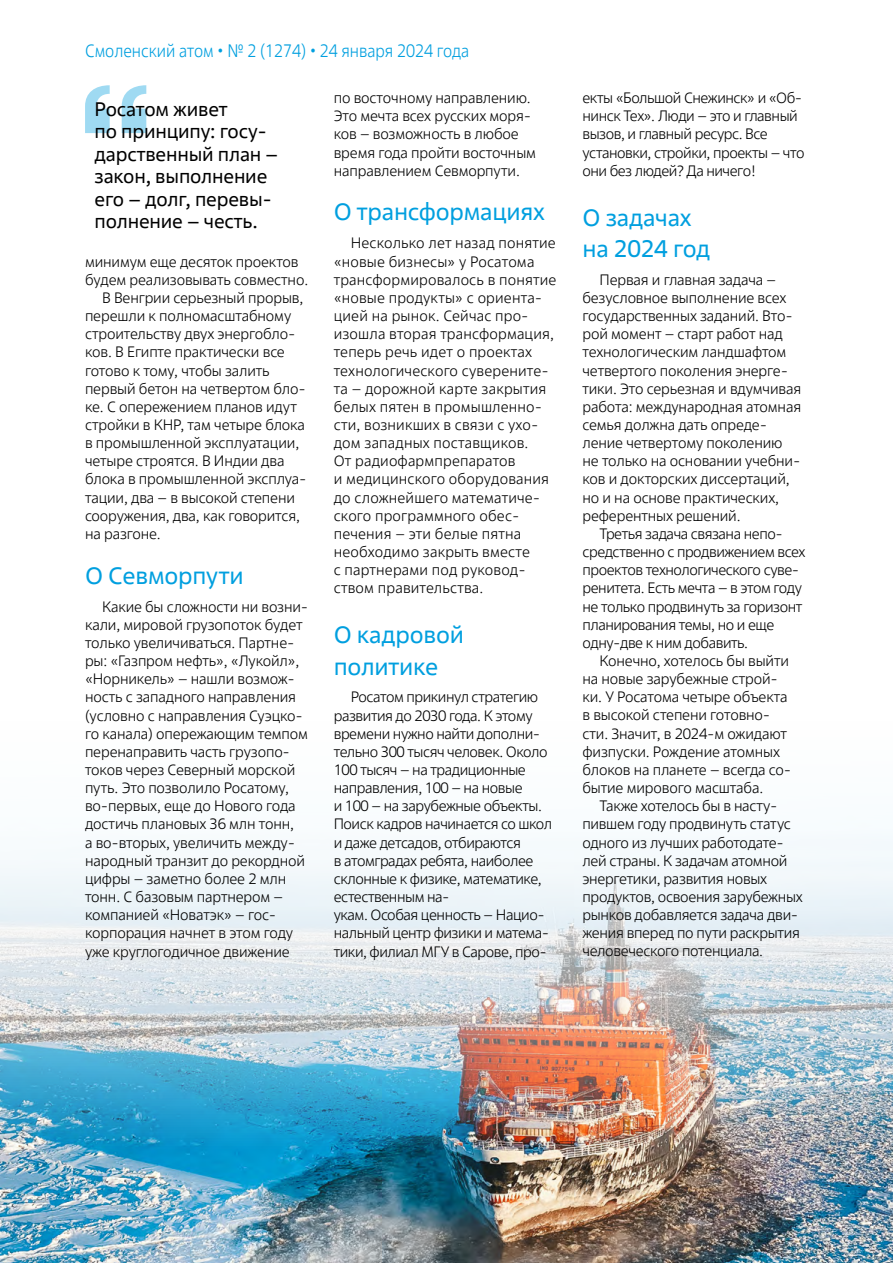
<style>
.page{position:relative;width:893px;height:1263px;background:#fff}
.page>*{position:absolute;margin:0;border:0;box-sizing:border-box;transform-origin:0 0}
.t1{font:24px/31.5px "Rosatom";letter-spacing:-.01em;color:#009fdf}
.t2{font:19.5px/22.5px "Rosatom";letter-spacing:-.01em;color:#000}
.t3{font:300 18px "Rosatom";color:#009fdf;scale:.9 1}
.t4{font:300 15px/18.1px "Rosatom";letter-spacing:-.01em;color:#000}
.t5{font:300 15px/18.1px "Rosatom";letter-spacing:-.03em;color:#000}
.t6{font:300 15px/18.1px "Rosatom";letter-spacing:.01em;color:#000}
</style>
<div class="page">
<svg style="left:85px;top:85px;width:61px;height:48px"></svg>
<img style="left:0;top:836px;width:893px;height:427px">
<p class="t3" style="left:85px;top:39px;width:428px">Смоленский атом • № 2 (1274) • 24 января 2024 года</p>
<h2 class="t2" style="left:95px;top:97px;width:185px">Росатом живет<br>по принципу: госу&shy;дарственный план – закон, выполнение его – долг, перевы&shy;полнение – честь.</h2>
<p class="t4" style="left:85px;top:253px;width:215px">минимум еще десяток проектов</p>
<p class="t4" style="left:85px;top:271px;width:225px">будем реализовывать совместно.</p>
<p class="t4" style="left:102px;top:289px;width:203px">В Венгрии серьезный прорыв,</p>
<p class="t4" style="left:85px;top:307px;width:208px">перешли к полномасштабному</p>
<p class="t4" style="left:85px;top:325px;width:212px">строительству двух энергобло-</p>
<p class="t4" style="left:85px;top:343px;width:201px">ков. В Египте практически все</p>
<p class="t4" style="left:85px;top:361px;width:186px">готово к тому, чтобы залить</p>
<p class="t4" style="left:85px;top:380px;width:222px">первый бетон на четвертом бло-</p>
<p class="t4" style="left:85px;top:398px;width:213px">ке. С опережением планов идут</p>
<p class="t4" style="left:85px;top:416px;width:222px">стройки в КНР, там четыре блока</p>
<p class="t4" style="left:85px;top:434px;width:216px">в промышленной эксплуатации,</p>
<p class="t4" style="left:85px;top:452px;width:201px">четыре строятся. В Индии два</p>
<p class="t4" style="left:85px;top:470px;width:223px">блока в промышленной эксплуа-</p>
<p class="t4" style="left:85px;top:488px;width:211px">тации, два – в высокой степени</p>
<p class="t4" style="left:85px;top:507px;width:216px">сооружения, два, как говорится,</p>
<p class="t4" style="left:85px;top:525px;width:77px">на разгоне.</p>
<h1 class="t1" style="left:85px;top:560px;width:160px">О Севморпути</h1>
<p class="t4" style="left:85px;top:597px;width:225px;text-indent:17px">Какие бы сложности ни возни&shy;кали, мировой грузопоток будет только увеличиваться. Партне&shy;ры: «Газпром нефть», «Лукойл», «Норникель» – нашли возмож&shy;ность с западного направления (условно с направления Суэцко&shy;го канала) опережающим темпом перенаправить часть грузопо&shy;токов через Северный морской путь. Это позволило Росатому, во‑ первых, еще до Нового года достичь плановых 36 млн тонн,<br>а во‑ вторых, увеличить между&shy;народный транзит до рекордной цифры – заметно более 2 млн тонн. С базовым партнером – компанией «Новатэк» – гос&shy;корпорация начнет в этом году уже круглогодичное движение</p>
<p class="t4" style="left:334px;top:89px;width:204px">по восточному направлению.<br>Это мечта всех русских моря&shy;ков – возможность в любое время года пройти восточным направлением Севморпути.</p>
<h1 class="t1" style="left:334px;top:195px;width:213px">О трансформациях</h1>
<p class="t6" style="left:334px;top:234px;width:224px;text-indent:17px">Несколько лет назад понятие «новые бизнесы» у Росатома трансформировалось в понятие «новые продукты» с ориента&shy;цией на рынок. Сейчас про&shy;изошла вторая трансформация, теперь речь идет о проектах технологического суверените&shy;та – дорожной карте закрытия белых пятен в промышленно&shy;сти, возникших в связи с ухо&shy;дом западных поставщиков.<br>От радиофармпрепаратов<br>и медицинского оборудования до сложнейшего математиче&shy;ского программного обес&shy;печения – эти белые пятна необходимо закрыть вместе<br>с партнерами под руковод&shy;ством правительства.</p>
<h1 class="t1" style="left:334px;top:619px;width:132px">О кадровой политике</h1>
<p class="t5" style="left:334px;top:688px;width:220px;text-indent:17px">Росатом прикинул стратегию развития до 2030 года. К этому времени нужно найти дополни&shy;тельно 300 тысяч человек. Около<br>100 тысяч – на традиционные направления, 100 – на новые<br>и 100 – на зарубежные объекты.<br>Поиск кадров начинается со школ и даже детсадов, отбираются<br>в атомградах ребята, наиболее склонные к физике, математике, естественным на-<br>укам. Особая ценность – Нацио&shy;нальный центр физики и матема&shy;тики, филиал МГУ в Сарове, про-</p>
<p class="t5" style="left:582px;top:89px;width:224px">екты «Большой Снежинск» и «Об&shy;нинск Тех». Люди – это и главный вызов, и главный ресурс. Все установки, стройки, проекты – что они без людей? Да ничего!</p>
<h1 class="t1" style="left:582px;top:201px;width:129px">О задачах на 2024 год</h1>
<p class="t4" style="left:582px;top:271px;width:220px;text-indent:17px">Первая и главная задача – безусловное выполнение всех государственных заданий. Вто&shy;рой момент – старт работ над технологическим ландшафтом четвертого поколения энерге&shy;тики. Это серьезная и вдумчивая работа: международная атомная семья должна дать опреде&shy;ление четвертому поколению не только на основании учебни&shy;ков и докторских диссертаций, но и на основе практических, референтных решений.</p>
<p class="t5" style="left:582px;top:525px;width:224px;text-indent:17px">Третья задача связана непо&shy;средственно с продвижением всех проектов технологического суве&shy;ренитета. Есть мечта – в этом году не только продвинуть за горизонт планирования темы, но и еще одну-две к ним добавить.</p>
<p class="t4" style="left:582px;top:652px;width:210px;text-indent:17px">Конечно, хотелось бы выйти на новые зарубежные строй&shy;ки. У Росатома четыре объекта в высокой степени готовно&shy;сти. Значит, в 2024‑ м ожидают физпуски. Рождение атомных блоков на планете – всегда со&shy;бытие мирового масштаба.</p>
<p class="t4" style="left:582px;top:797px;width:222px;text-indent:17px">Также хотелось бы в насту&shy;пившем году продвинуть статус одного из лучших работодате&shy;лей страны. К задачам атомной энергетики, развития новых продуктов, освоения зарубежных рынков добавляется задача дви&shy;жения вперед по пути раскрытия человеческого потенциала.</p>
</div>
